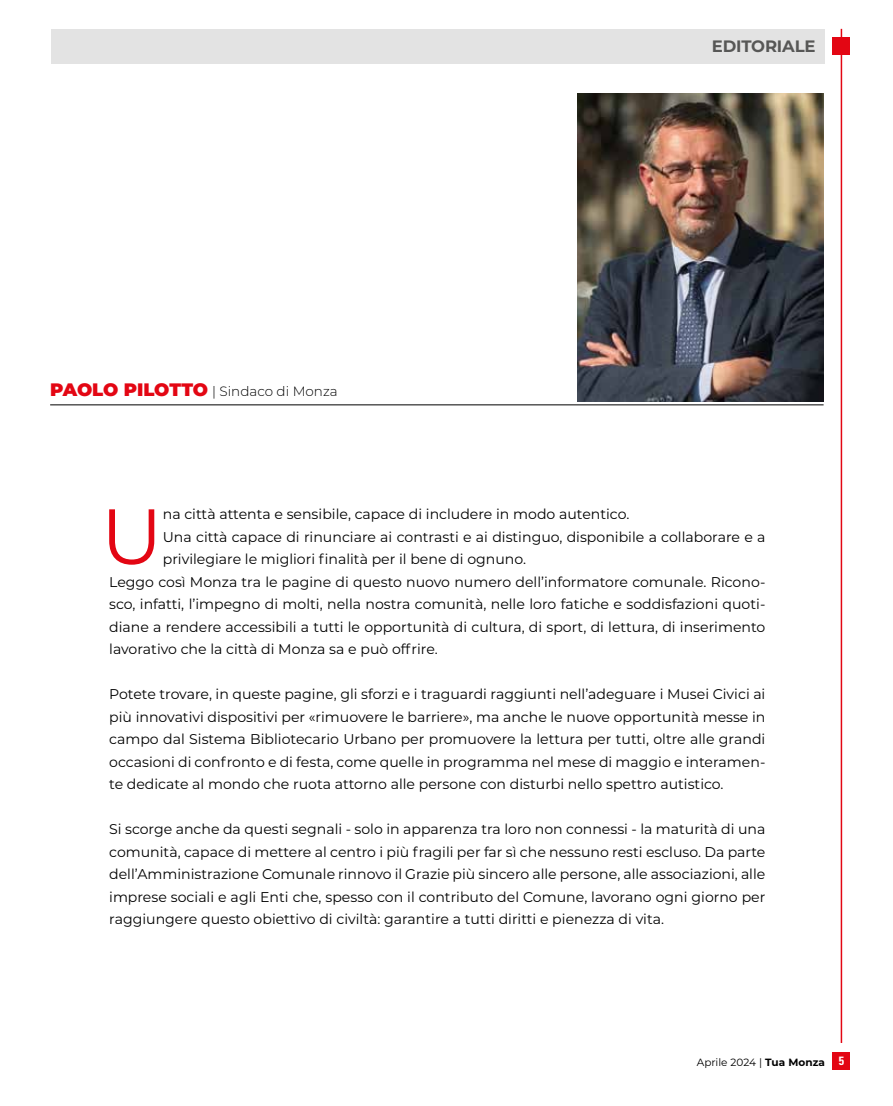
<style>
.page{position:relative;width:893px;height:1106px;background:#fff}
.page>*{position:absolute;margin:0;border:0;box-sizing:border-box;transform-origin:0 0}
.t1{font:78.45px "Montserrat";color:#e30613}
.t2{font:700 16.5px "Montserrat";letter-spacing:-.01em;color:#575756}
.t3{font:14.1px/22.5px "Montserrat";color:#000;text-align:justify}
.t4{font:300 13.5px "Montserrat";color:#000}
.t5{font:10.5px "Montserrat";color:#000}
.s1{font-weight:900;font-size:18px;color:#e30613}
.s2{font-weight:700}
.s3{font-family:"Univers LT Std";font-weight:700;font-stretch:condensed;font-size:12px;color:#fff}
</style>
<div class="page">
<hr style="left:841px;top:29px;width:1px;height:1014px;background:#e30613">
<div style="left:833px;top:1052px;width:17px;height:17px;background:#e30613"></div>
<div style="left:52px;top:29px;width:773px;height:35px;background:#e3e3e3"></div>
<div style="left:833px;top:37px;width:17px;height:17px;background:#e30613"></div>
<img style="left:577px;top:93px;width:247px;height:309px">
<hr style="left:50px;top:404px;width:774px;height:1px;background:#000">
<p class="t4" style="left:50px;top:382px;width:289px"><span class="s1">PAOLO PILOTTO</span> | Sindaco di Monza</p>
<p class="t2" style="left:712px;top:34px;width:105px">EDITORIALE</p>
<h1 class="t1" style="left:101px;top:482px;width:64px">U</h1>
<p class="t3" style="left:163px;top:502px;width:468px">na città attenta e sensibile, capace di includere in modo autentico.</p>
<p class="t3" style="left:163px;top:525px;width:604px">Una città capace di rinunciare ai contrasti e ai distinguo, disponibile a collaborare e a</p>
<p class="t3" style="left:163px;top:547px;width:365px">privilegiare le migliori finalità per il bene di ognuno.</p>
<p class="t3" style="left:109px;top:570px;width:658px">Leggo così Monza tra le pagine di questo nuovo numero dell’informatore comunale. Ricono-</p>
<p class="t3" style="left:109px;top:592px;width:658px">sco, infatti, l’impegno di molti, nella nostra comunità, nelle loro fatiche e soddisfazioni quoti-</p>
<p class="t3" style="left:109px;top:615px;width:658px">diane a rendere accessibili a tutti le opportunità di cultura, di sport, di lettura, di inserimento</p>
<p class="t3" style="left:109px;top:637px;width:330px">lavorativo che la città di Monza sa e può offrire.</p>
<p class="t3" style="left:109px;top:682px;width:658px">Potete trovare, in queste pagine, gli sforzi e i traguardi raggiunti nell’adeguare i Musei Civici ai più innovativi dispositivi per «rimuovere le barriere», ma anche le nuove opportunità messe in campo dal Sistema Bibliotecario Urbano per promuovere la lettura per tutti, oltre alle grandi occasioni di confronto e di festa, come quelle in programma nel mese di maggio e interamen&shy;te dedicate al mondo che ruota attorno alle persone con disturbi nello spettro autistico.</p>
<p class="t3" style="left:109px;top:817px;width:658px">Si scorge anche da questi segnali - solo in apparenza tra loro non connessi - la maturità di una comunità, capace di mettere al centro i più fragili per far sì che nessuno resti escluso. Da parte dell’Amministrazione Comunale rinnovo il Grazie più sincero alle persone, alle associazioni, alle imprese sociali e agli Enti che, spesso con il contributo del Comune, lavorano ogni giorno per raggiungere questo obiettivo di civiltà: garantire a tutti diritti e pienezza di vita.</p>
<p class="t5" style="left:697px;top:1055px;width:149px">Aprile 2024 | <span class="s2">Tua Monza</span> <span class="s3">5</span></p>
</div>
